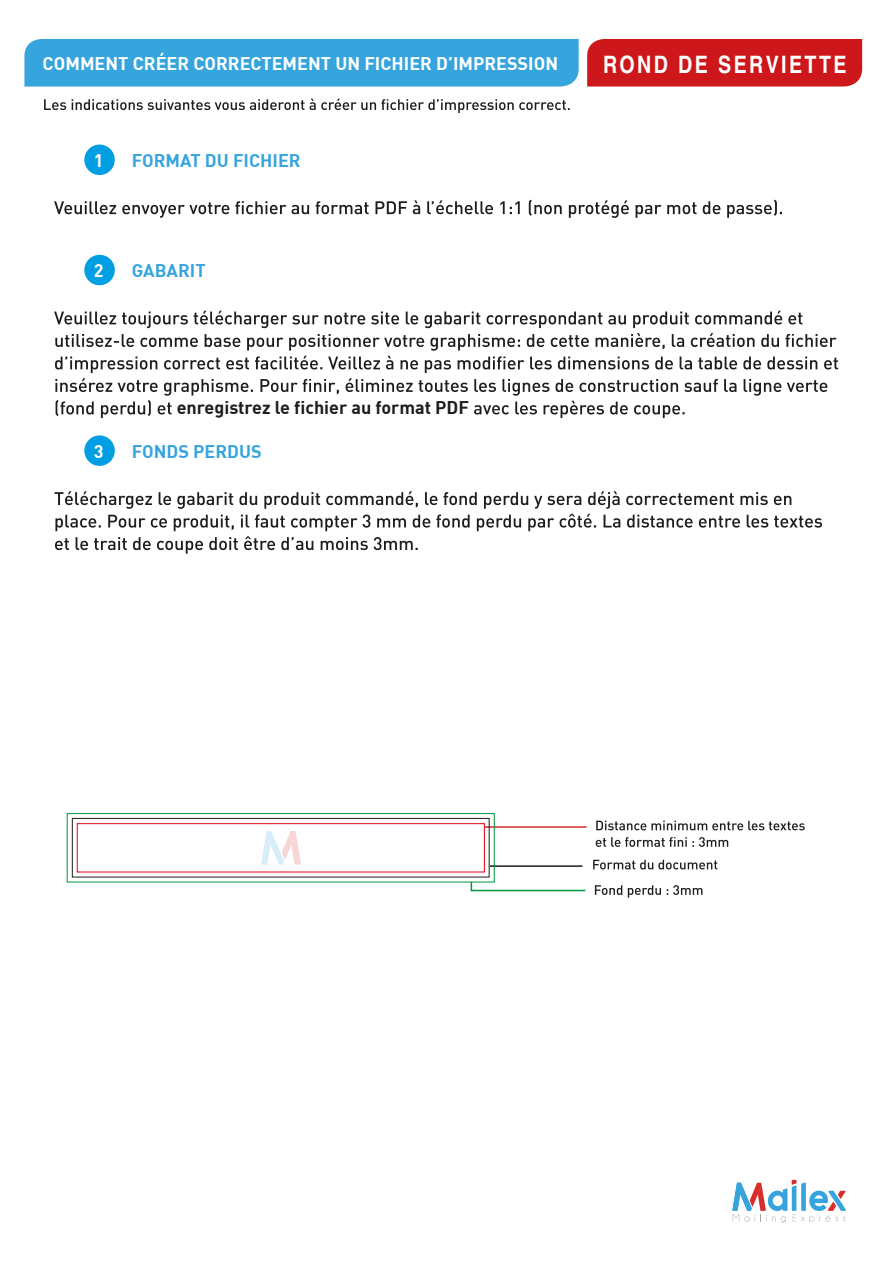
<style>
.page{position:relative;width:893px;height:1263px;background:#fff}
.page>*{position:absolute;margin:0;border:0;box-sizing:border-box;transform-origin:0 0}
.t1{font:700 condensed 24px "Helvetica";letter-spacing:.1em;color:#fff}
.t2{font:700 18px "DIN";color:#fff}
.t3{font:700 18px "DIN";color:#36a4dd}
.t4{font:700 18px "DIN";color:#1d1d1b}
.s1{font-size:31.5px}
</style>
<div class="page">
<div style="left:24px;top:39px;width:555px;height:48px;background:#36a4dd"></div>
<div style="left:587px;top:39px;width:275px;height:48px;background:#cd171a"></div>
<svg style="left:44px;top:99px;width:526px;height:14px"></svg>
<svg style="left:54px;top:200px;width:728px;height:18px"></svg>
<svg style="left:54px;top:311px;width:784px;height:107px"></svg>
<svg style="left:55px;top:491px;width:767px;height:63px"></svg>
<svg style="left:732px;top:1180px;width:114px;height:43px"></svg>
<div style="left:84px;top:145px;width:31px;height:30px;background:#009fe3;border-radius:50%"></div>
<div style="left:84px;top:255px;width:31px;height:30px;background:#009fe3;border-radius:50%"></div>
<div style="left:84px;top:435px;width:31px;height:31px;background:#009fe3;border-radius:50%"></div>
<svg style="left:595px;top:885px;width:107px;height:13px"></svg>
<svg style="left:593px;top:860px;width:124px;height:9px"></svg>
<svg style="left:596px;top:821px;width:209px;height:9px"></svg>
<svg style="left:596px;top:837px;width:132px;height:10px"></svg>
<svg style="left:470px;top:882px;width:116px;height:10px"></svg>
<hr style="left:490px;top:865px;width:92px;height:2px;background:#1d1d1b">
<hr style="left:485px;top:826px;width:102px;height:2px;background:#d82c2b">
<svg style="left:261px;top:831px;width:40px;height:34px"></svg>
<div style="left:67px;top:813px;width:428px;height:69px;border:1px solid #009640"></div>
<div style="left:77px;top:823px;width:408px;height:49px;border:1px solid #e30613"></div>
<div style="left:72px;top:818px;width:418px;height:59px;border:1px solid #1d1d1b"></div>
<p class="t2" style="left:43px;top:52px;width:517px">COMMENT CRÉER CORRECTEMENT UN FICHIER D’IMPRESSION</p>
<p class="t2" style="left:94px;top:149px;width:11px">1</p>
<p class="t3" style="left:132px;top:149px;width:170px">FORMAT DU FICHIER</p>
<p class="t2" style="left:94px;top:259px;width:11px">2</p>
<p class="t3" style="left:132px;top:259px;width:75px">GABARIT</p>
<h1 class="t1" style="left:701px;top:50px;width:147px"><span class="s1">LE</span> RVIE<span class="s1">ING</span>TTE</h1>
<h1 class="t1" style="left:603px;top:50px;width:145px">R<span class="s1">B</span>OND<span class="s1">OTT</span>DE SE</h1>
<p class="t2" style="left:94px;top:440px;width:11px">3</p>
<p class="t4" style="left:177px;top:396px;width:294px">enregistrez le fichier au format PDF</p>
<p class="t3" style="left:132px;top:440px;width:131px">FONDS PERDUS</p>
</div>
